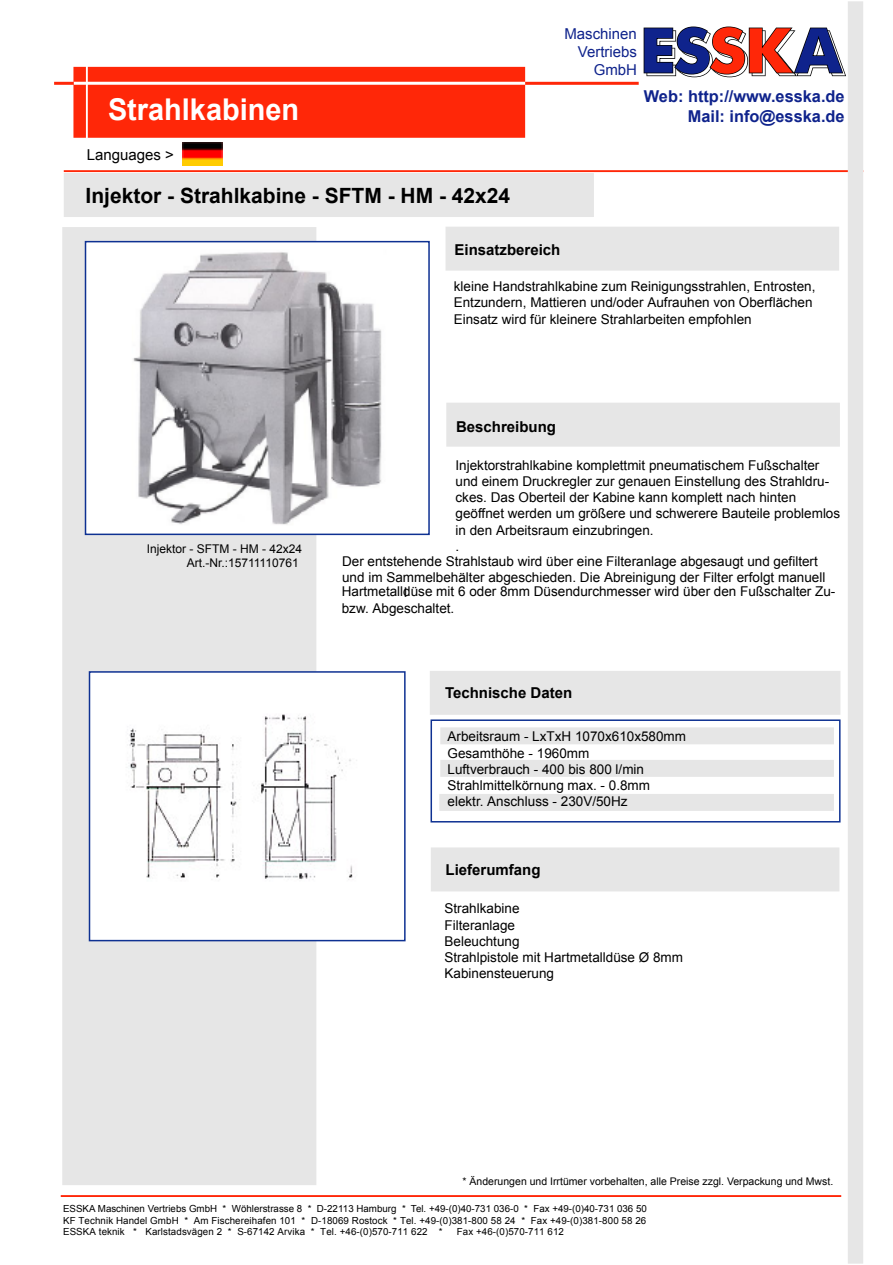
<style>
.page{position:relative;width:893px;height:1265px;background:#fff}
.page>*{position:absolute;margin:0;border:0;box-sizing:border-box;transform-origin:0 0}
.t1{font:700 61.95px "Futura BT";letter-spacing:-.03em;color:#0f238c;scale:1.04 1}
.t2{font:700 30px "Arial";color:#fff;scale:.96 1}
.t3{font:700 21px "Arial";color:#000}
.t4{font:700 16.35px/19.6px "Arial";color:#0f238c;text-align:right}
.t5{font:700 15px "Arial";color:#000}
.t6{font:15px/18px "Arial";color:#0f238c;text-align:right}
.t7{font:15px "Arial";color:#000}
.t8{font:13.5px/16.2px "Arial";color:#000}
.t9{font:12px "Arial";color:#000}
.t10{font:10.5px "Arial";color:#000}
.t11{font:9.75px/11.7px "Arial";letter-spacing:.01em;color:#000;text-align:justify}
.s1{color:#ff2708}
</style>
<div class="page">
<div style="left:440px;top:727px;width:394px;height:17px;background:#e6e6e6"></div>
<div style="left:440px;top:759px;width:394px;height:17px;background:#e6e6e6"></div>
<div style="left:439px;top:793px;width:395px;height:17px;background:#e6e6e6"></div>
<div style="left:62px;top:227px;width:254px;height:957px;background:#e6e6e6"></div>
<svg style="left:60px;top:1195px;width:782px;height:2px;background:#ff3215"></svg>
<svg style="left:63px;top:170px;width:801px;height:3px"></svg>
<div style="left:848px;top:1px;width:15px;height:1262px;background:#e6e6e6"></div>
<svg style="left:54px;top:26px;width:792px;height:125px"></svg>
<div style="left:64px;top:173px;width:530px;height:44px;background:#e6e6e6"></div>
<div style="left:86px;top:241px;width:343px;height:293px;background:#fff"></div>
<div style="left:85px;top:241px;width:345px;height:294px;border:2px solid #0e3192"></div>
<div style="left:446px;top:226px;width:393px;height:44px;background:#e6e6e6"></div>
<div style="left:446px;top:402px;width:394px;height:44px;background:#e6e6e6"></div>
<img style="left:183px;top:142px;width:39px;height:24px">
<img style="left:133px;top:252px;width:249px;height:273px">
<div style="left:430px;top:670px;width:410px;height:44px;background:#e6e6e6"></div>
<div style="left:89px;top:671px;width:316px;height:269px;background:#fff"></div>
<div style="left:89px;top:671px;width:317px;height:270px;border:2px solid #0e3192"></div>
<img style="left:129px;top:714px;width:228px;height:166px">
<div style="left:431px;top:847px;width:408px;height:44px;background:#e6e6e6"></div>
<div style="left:431px;top:719px;width:410px;height:103px;border:2px solid #0e3192"></div>
<h2 class="t2" style="left:108px;top:90px;width:201px">Strahlkabinen</h2>
<p class="t7" style="left:87px;top:144px;width:89px">Languages &gt;</p>
<h3 class="t3" style="left:86px;top:181px;width:426px">Injektor - Strahlkabine - SFTM - HM - 42x24</h3>
<h1 class="t1" style="left:639px;top:13px;width:196px">ES<span class="s1">SK</span>A</h1>
<p class="t6" style="left:564px;top:24px;width:74px">Maschinen<br>Vertriebs<br>GmbH</p>
<p class="t4" style="left:644px;top:87px;width:202px">Web: http://www.esska.de<br>Mail: info@esska.de</p>
<p class="t5" style="left:454px;top:240px;width:107px">Einsatzbereich</p>
<p class="t8" style="left:454px;top:278px;width:363px">kleine Handstrahlkabine zum Reinigungsstrahlen, Entrosten,<br>Entzundern, Mattieren und/oder Aufrauhen von Oberflächen<br>Einsatz wird für kleinere Strahlarbeiten empfohlen</p>
<p class="t5" style="left:456px;top:417px;width:102px">Beschreibung</p>
<p class="t8" style="left:456px;top:457px;width:386px">Injektorstrahlkabine komplettmit pneumatischem Fußschalter und einem Druckregler zur genauen Einstellung des Strahldru&shy;ckes. Das Oberteil der Kabine kann komplett nach hinten geöffnet werden um größere und schwerere Bauteile problemlos in den Arbeitsraum einzubringen.</p>
<p class="t9" style="left:147px;top:540px;width:157px">Injektor - SFTM - HM - 42x24</p>
<p class="t8" style="left:456px;top:538px;width:5px">.</p>
<p class="t9" style="left:187px;top:555px;width:114px">Art.-Nr.:15711110761</p>
<p class="t8" style="left:342px;top:553px;width:485px">Der entstehende Strahlstaub wird über eine Filteranlage abgesaugt und gefiltert und im Sammelbehälter abgeschieden. Die Abreinigung der Filter erfolgt manuell</p>
<p class="t8" style="left:342px;top:583px;width:495px">Hartmetalldüse mit 6 oder 8mm Düsendurchmesser wird über den Fußschalter Zu&shy;bzw. Abgeschaltet.</p>
<p class="t8" style="left:404px;top:584px;width:4px">l</p>
<p class="t5" style="left:445px;top:683px;width:129px">Technische Daten</p>
<p class="t8" style="left:447px;top:728px;width:240px">Arbeitsraum - LxTxH 1070x610x580mm<br>Gesamthöhe - 1960mm<br>Luftverbrauch - 400 bis 800 l/min<br>Strahlmittelkörnung max. - 0.8mm elektr. Anschluss - 230V/50Hz</p>
<p class="t5" style="left:446px;top:859px;width:97px">Lieferumfang</p>
<p class="t8" style="left:444px;top:900px;width:240px">Strahlkabine<br>Filteranlage<br>Beleuchtung<br>Strahlpistole mit Hartmetalldüse Ø 8mm<br>Kabinensteuerung</p>
<p class="t10" style="left:463px;top:1173px;width:372px">* Änderungen und Irrtümer vorbehalten, alle Preise zzgl. Verpackung und Mwst.</p>
<p class="t11" style="left:63px;top:1202px;width:585px">ESSKA Maschinen Vertriebs GmbH * Wöhlerstrasse 8 * D-22113 Hamburg * Tel. +49-(0)40-731 036-0 * Fax +49-(0)40-731 036 50<br>KF Technik Handel GmbH * Am Fischereihafen 101 * D-18069 Rostock * Tel. +49-(0)381-800 58 24 * Fax +49-(0)381-800 58 26<br>ESSKA teknik * Karlstadsvägen 2 * S-67142 Arvika * Tel. +46-(0)570-711 622 *</p>
<p class="t11" style="left:457px;top:1225px;width:109px">Fax +46-(0)570-711 612</p>
</div>
